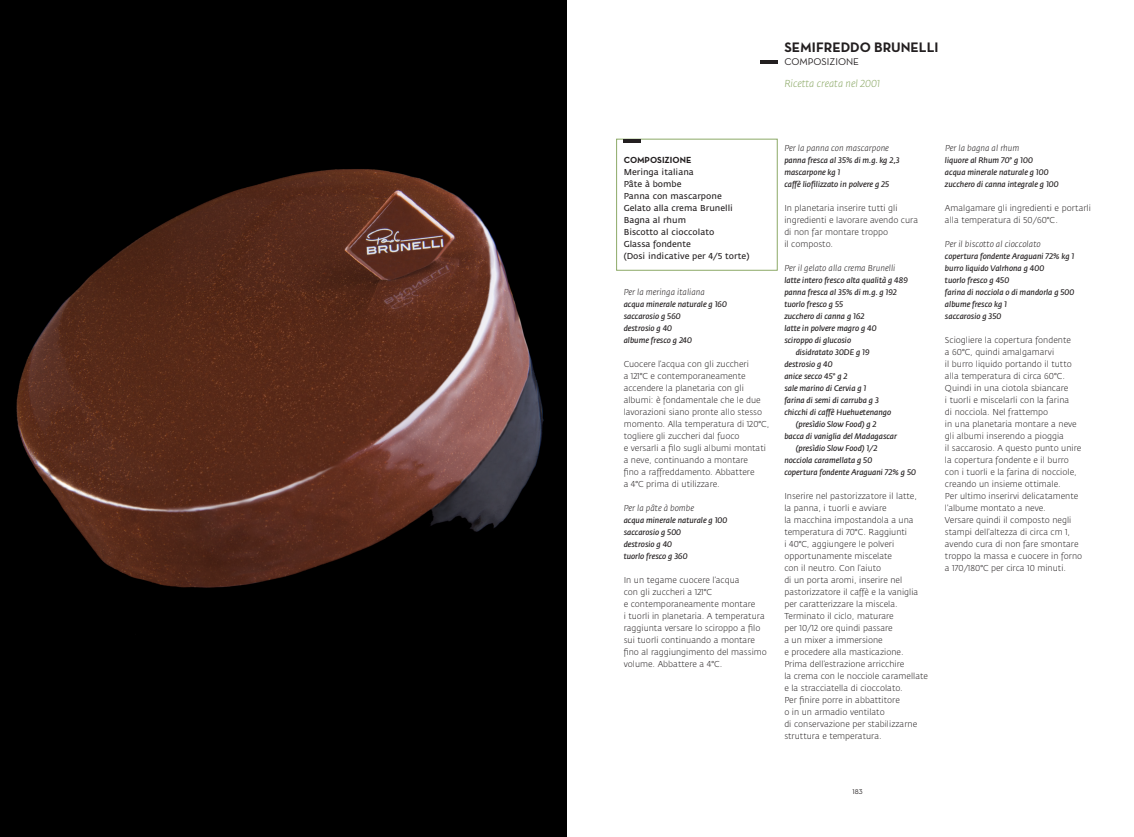
<style>
.page{position:relative;width:1134px;height:837px;background:#fff}
.page>*{position:absolute;margin:0;border:0;box-sizing:border-box;transform-origin:0 0}
.t1{font:14px "Neutra Text Bold Alt";color:#231f20}
.t2{font:italic 300 10px "Fedra Sans";color:#8ca967}
.t3{font:10px "Neutra Text Book Alt";color:#231f20}
.t4{font:9px "Neutra Text Bold Alt";color:#231f20}
.t5{font:300 8.5px/12px "Fedra Sans";color:#231f20}
.t6{font:8.5px/12px "Fedra Sans";color:#231f20}
.t7{font:italic 300 8.5px "Fedra Sans";color:#231f20}
.t8{font:italic 8px/12px "Fedra Sans";color:#231f20}
.t9{font:7px "Neutra Text Book Alt";color:#231f20}
</style>
<div class="page">
<img style="left:0;top:0;width:567px;height:836px">
<div style="left:616px;top:139px;width:162px;height:132px;border:1px solid #8ca967"></div>
<hr style="left:624px;top:139px;width:17px;height:4px;background:#231f20">
<hr style="left:761px;top:60px;width:17px;height:4px;background:#231f20">
<h1 class="t1" style="left:784px;top:39px;width:156px">SEMIFREDDO BRUNELLI</h1>
<p class="t3" style="left:784px;top:56px;width:76px">COMPOSIZIONE</p>
<p class="t2" style="left:784px;top:78px;width:97px">Ricetta creata nel 2001</p>
<p class="t4" style="left:624px;top:154px;width:69px">COMPOSIZIONE</p>
<p class="t6" style="left:624px;top:166px;width:127px">Meringa italiana<br>Pâte à bombe<br>Panna con mascarpone<br>Gelato alla crema Brunelli<br>Bagna al rhum<br>Biscotto al cioccolato<br>Glassa fondente<br>(Dosi indicative per 4/5 torte)</p>
<p class="t7" style="left:624px;top:287px;width:83px">Per la meringa italiana</p>
<p class="t8" style="left:624px;top:298px;width:105px">acqua minerale naturale g 160 saccarosio g 560<br>destrosio g 40<br>albume fresco g 240</p>
<p class="t5" style="left:624px;top:358px;width:147px">Cuocere l’acqua con gli zuccheri<br>a 121°C e contemporaneamente accendere la planetaria con gli albumi: è fondamentale che le due lavorazioni siano pronte allo stesso momento. Alla temperatura di 120°C, togliere gli zuccheri dal fuoco<br>e versarli a filo sugli albumi montati a neve, continuando a montare<br>fino a raffreddamento. Abbattere<br>a 4°C prima di utilizzare.</p>
<p class="t7" style="left:624px;top:503px;width:72px">Per la pâte à bombe</p>
<p class="t8" style="left:624px;top:514px;width:105px">acqua minerale naturale g 100 saccarosio g 500<br>destrosio g 40<br>tuorlo fresco g 360</p>
<p class="t5" style="left:624px;top:574px;width:145px">In un tegame cuocere l’acqua<br>con gli zuccheri a 121°C<br>e contemporaneamente montare<br>i tuorli in planetaria. A temperatura raggiunta versare lo sciroppo a filo sui tuorli continuando a montare fino al raggiungimento del massimo volume. Abbattere a 4°C.</p>
<p class="t7" style="left:784px;top:143px;width:106px">Per la panna con mascarpone</p>
<p class="t8" style="left:784px;top:154px;width:117px">panna fresca al 35% di m.g. kg 2,3 mascarpone kg 1<br>caffè liofilizzato in polvere g 25</p>
<p class="t5" style="left:784px;top:202px;width:135px">In planetaria inserire tutti gli ingredienti e lavorare avendo cura di non far montare troppo<br>il composto.</p>
<p class="t7" style="left:784px;top:263px;width:113px">Per il gelato alla crema Brunelli</p>
<p class="t8" style="left:784px;top:274px;width:125px">latte intero fresco alta qualità g 489</p>
<p class="t8" style="left:784px;top:286px;width:114px">panna fresca al 35% di m.g. g 192</p>
<p class="t8" style="left:784px;top:298px;width:60px">tuorlo fresco g 55</p>
<p class="t8" style="left:784px;top:310px;width:82px">zucchero di canna g 162</p>
<p class="t8" style="left:784px;top:322px;width:94px">latte in polvere magro g 40</p>
<p class="t8" style="left:784px;top:334px;width:68px">sciroppo di glucosio</p>
<p class="t8" style="left:796px;top:346px;width:75px">disidratato 30DE g 19</p>
<p class="t8" style="left:784px;top:358px;width:50px">destrosio g 40</p>
<p class="t8" style="left:784px;top:370px;width:65px">anice secco 45° g 2</p>
<p class="t8" style="left:784px;top:382px;width:84px">sale marino di Cervia g 1</p>
<p class="t8" style="left:784px;top:394px;width:96px">farina di semi di carruba g 3</p>
<p class="t8" style="left:784px;top:406px;width:108px">chicchi di caffè Huehuetenango</p>
<p class="t8" style="left:796px;top:418px;width:82px">(presìdio Slow Food) g 2</p>
<p class="t8" style="left:784px;top:430px;width:114px">bacca di vaniglia del Madagascar</p>
<p class="t8" style="left:796px;top:442px;width:83px">(presìdio Slow Food) 1/2</p>
<p class="t8" style="left:784px;top:454px;width:89px">nocciola caramellata g 50</p>
<p class="t8" style="left:784px;top:466px;width:133px">copertura fondente Araguani 72% g 50</p>
<p class="t5" style="left:784px;top:490px;width:145px">Inserire nel pastorizzatore il latte,<br>la panna, i tuorli e avviare<br>la macchina impostandola a una temperatura di 70°C. Raggiunti<br>i 40°C, aggiungere le polveri opportunamente miscelate<br>con il neutro. Con l’aiuto<br>di un porta aromi, inserire nel pastorizzatore il caffè e la vaniglia per caratterizzare la miscela.<br>Terminato il ciclo, maturare<br>per 10/12 ore quindi passare<br>a un mixer a immersione<br>e procedere alla masticazione.<br>Prima dell’estrazione arricchire<br>la crema con le nocciole caramellate e la stracciatella di cioccolato.<br>Per finire porre in abbattitore<br>o in un armadio ventilato<br>di conservazione per stabilizzarne struttura e temperatura.</p>
<p class="t7" style="left:945px;top:143px;width:76px">Per la bagna al rhum</p>
<p class="t8" style="left:945px;top:154px;width:115px">liquore al Rhum 70° g 100<br>acqua minerale naturale g 100 zucchero di canna integrale g 100</p>
<p class="t5" style="left:945px;top:202px;width:147px">Amalgamare gli ingredienti e portarli alla temperatura di 50/60°C.</p>
<p class="t7" style="left:945px;top:239px;width:97px">Per il biscotto al cioccolato</p>
<p class="t8" style="left:945px;top:250px;width:131px">copertura fondente Araguani 72% kg 1 burro liquido Valrhona g 400<br>tuorlo fresco g 450<br>farina di nocciola o di mandorla g 500 albume fresco kg 1<br>saccarosio g 350</p>
<p class="t5" style="left:945px;top:334px;width:139px">Sciogliere la copertura fondente<br>a 60°C, quindi amalgamarvi<br>il burro liquido portando il tutto alla temperatura di circa 60°C.<br>Quindi in una ciotola sbiancare<br>i tuorli e miscelarli con la farina<br>di nocciola. Nel frattempo<br>in una planetaria montare a neve gli albumi inserendo a pioggia<br>il saccarosio. A questo punto unire la copertura fondente e il burro con i tuorli e la farina di nocciole, creando un insieme ottimale.<br>Per ultimo inserirvi delicatamente l’albume montato a neve.<br>Versare quindi il composto negli stampi dell’altezza di circa cm 1, avendo cura di non fare smontare troppo la massa e cuocere in forno a 170/180°C per circa 10 minuti.</p>
<p class="t9" style="left:852px;top:787px;width:12px">183</p>
</div>
